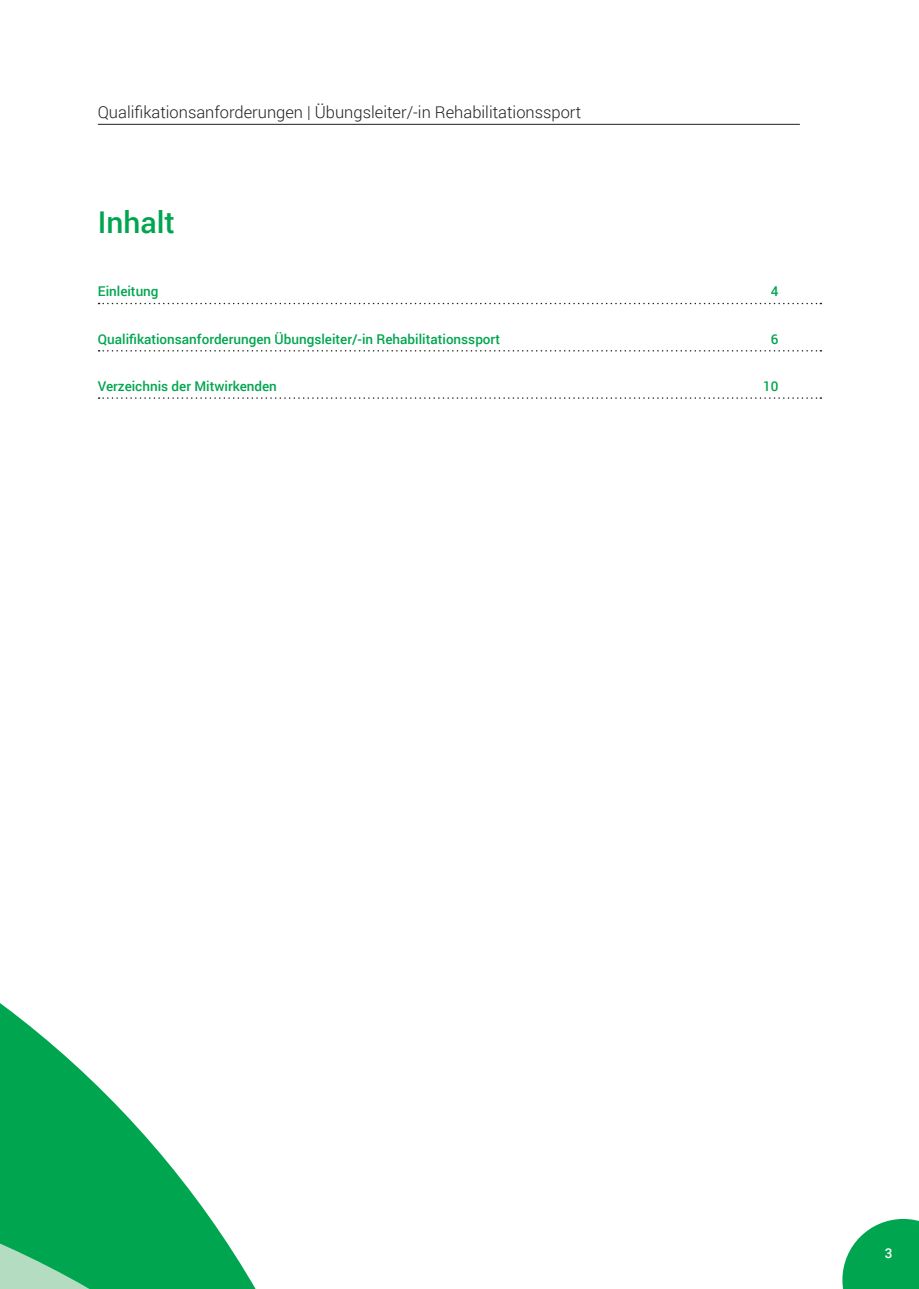
<style>
.page{position:relative;width:919px;height:1289px;background:#fff}
.page>*{position:absolute;margin:0;border:0;box-sizing:border-box;transform-origin:0 0}
.t1{font:500 30px "Roboto";color:#00a54f}
.t2{font:300 16.5px "Roboto";color:#231f20}
.t3{font:500 13.5px "Roboto";color:#00a54f}
.t4{font:500 13.5px "Roboto";color:#fff}
</style>
<div class="page">
<svg style="left:842px;top:1219px;width:76px;height:69px;background:#28b36a"></svg>
<hr style="left:98px;top:124px;width:701px;height:1px;background:#231f20">
<svg style="left:0;top:1003px;width:168px;height:160px;fill:#00a54f"></svg>
<svg style="left:0;top:1163px;width:255px;height:125px;fill:#00a54f"></svg>
<svg style="left:99px;top:303px;width:722px;height:1px"></svg>
<svg style="left:99px;top:350px;width:722px;height:1px"></svg>
<svg style="left:99px;top:397px;width:722px;height:2px"></svg>
<p class="t2" style="left:98px;top:100px;width:485px">Qualifikationsanforderungen | Übungsleiter/-in Rehabilitationssport</p>
<h1 class="t1" style="left:98px;top:201px;width:79px">Inhalt</h1>
<p class="t3" style="left:98px;top:282px;width:62px">Einleitung</p>
<p class="t3" style="left:770px;top:282px;width:9px">4</p>
<p class="t3" style="left:98px;top:329px;width:404px">Qualifikationsanforderungen Übungsleiter/-in Rehabilitationssport</p>
<p class="t3" style="left:770px;top:329px;width:9px">6</p>
<p class="t3" style="left:98px;top:376px;width:180px">Verzeichnis der Mitwirkenden</p>
<p class="t3" style="left:763px;top:376px;width:17px">10</p>
<p class="t4" style="left:884px;top:1243px;width:9px">3</p>
</div>
